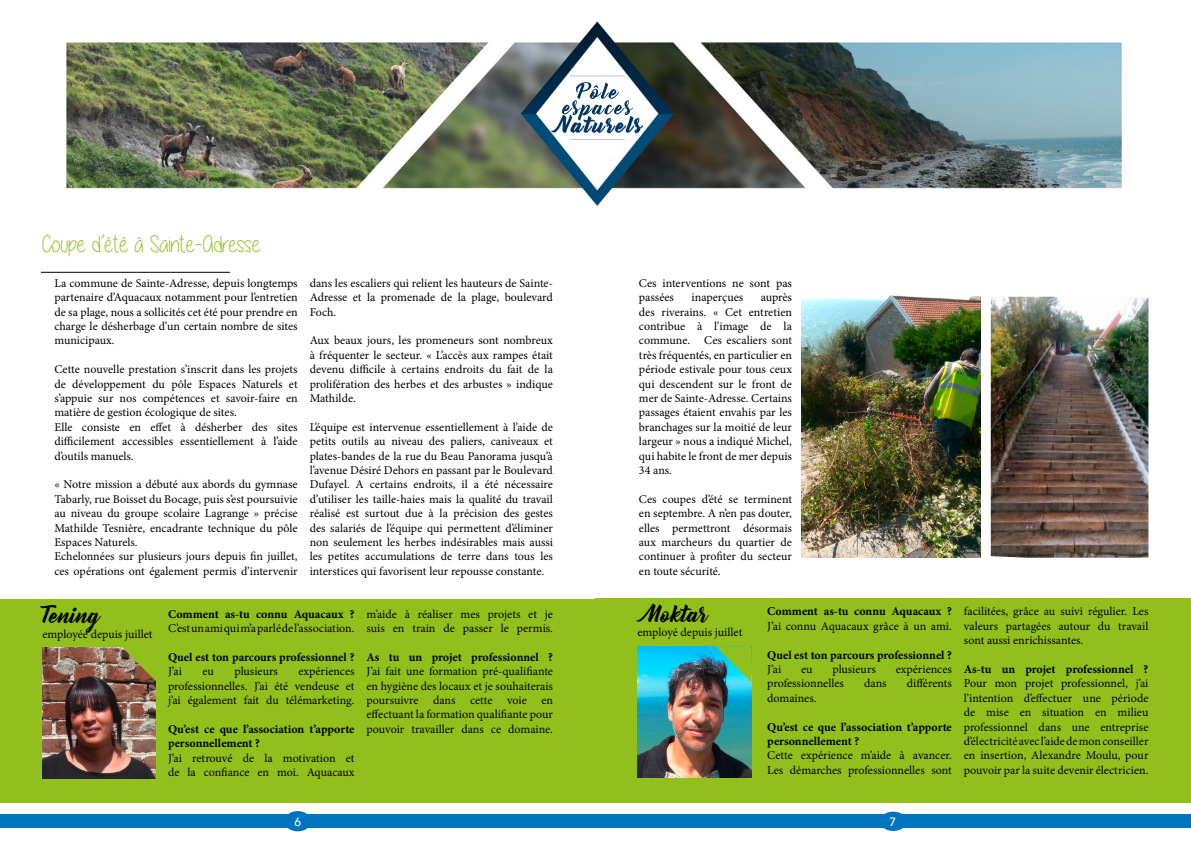
<style>
.page{position:relative;width:1191px;height:842px;background:#fff}
.page>*{position:absolute;margin:0;border:0;box-sizing:border-box;transform-origin:0 0}
.t1{font:24px "Alittlesunshine";color:#91c01d}
.t2{font:21px "Bernadette";color:#000}
.t3{font:12px/14.4px "Minion Pro";color:#000;text-align:justify}
.t4{font:700 12px/14.4px "Minion Pro";color:#000}
.t5{font:500 12px "Avenir";color:#fff}
</style>
<div class="page">
<div style="left:596px;top:814px;width:594px;height:14px;background:#0074bc"></div>
<div style="left:0;top:814px;width:595px;height:14px;background:#0074bc"></div>
<div style="left:284px;top:811px;width:27px;height:20px;background:#0074bc;border-radius:50%"></div>
<div style="left:879px;top:812px;width:27px;height:19px;background:#0074bc;border-radius:50%"></div>
<div style="left:0;top:599px;width:595px;height:203px;background:#91c01d"></div>
<img style="left:43px;top:648px;width:113px;height:131px">
<svg style="left:121px;top:647px;width:35px;height:35px"></svg>
<div style="left:595px;top:599px;width:596px;height:204px;background:#91c01d"></div>
<img style="left:637px;top:646px;width:114px;height:131px">
<svg style="left:715px;top:646px;width:36px;height:36px"></svg>
<img style="left:66px;top:21px;width:1056px;height:185px">
<hr style="left:41px;top:272px;width:189px;height:1px;background:#000">
<img style="left:801px;top:295px;width:179px;height:262px">
<img style="left:990px;top:297px;width:158px;height:261px">
<h1 class="t1" style="left:42px;top:232px;width:220px">Coupe d’été à Sainte-Adresse</h1>
<p class="t3" style="left:54px;top:276px;width:245px">La commune de Sainte-Adresse, depuis longtemps partenaire d’Aquacaux notamment pour l’entretien de sa plage, nous a sollicités cet été pour prendre en charge le désherbage d’un certain nombre de sites municipaux.</p>
<p class="t3" style="left:54px;top:362px;width:245px;text-align:left">Cette nouvelle prestation s’inscrit dans les projets de développement du pôle Espaces Naturels et s’appuie sur nos compétences et savoir-faire en matière de gestion écologique de sites.<br>Elle consiste en effet à désherber des sites difficilement accessibles essentiellement à l’aide d’outils manuels.</p>
<p class="t3" style="left:54px;top:477px;width:245px;text-align:left">« Notre mission a débuté aux abords du gymnase Tabarly, rue Boisset du Bocage, puis s’est poursuivie au niveau du groupe scolaire Lagrange » précise Mathilde Tesnière, encadrante technique du pôle Espaces Naturels.<br>Echelonnées sur plusieurs jours depuis fin juillet, ces opérations ont également permis d’intervenir</p>
<p class="t3" style="left:310px;top:276px;width:245px">dans les escaliers qui relient les hauteurs de Sainte-Adresse et la promenade de la plage, boulevard Foch.</p>
<p class="t3" style="left:310px;top:333px;width:245px">Aux beaux jours, les promeneurs sont nombreux à fréquenter le secteur. « L’accès aux rampes était devenu difficile à certains endroits du fait de la prolifération des herbes et des arbustes » indique Mathilde.</p>
<p class="t3" style="left:310px;top:420px;width:245px">L’équipe est intervenue essentiellement à l’aide de petits outils au niveau des paliers, caniveaux et plates-bandes de la rue du Beau Panorama jusqu’à l’avenue Désiré Dehors en passant par le Boulevard Dufayel. A certains endroits, il a été nécessaire d’utiliser les taille-haies mais la qualité du travail réalisé est surtout due à la précision des gestes des salariés de l’équipe qui permettent d’éliminer non seulement les herbes indésirables mais aussi les petites accumulations de terre dans tous les interstices qui favorisent leur repousse constante.</p>
<p class="t3" style="left:639px;top:276px;width:155px">Ces interventions ne sont pas passées</p>
<p class="t3" style="left:639px;top:290px;width:155px;text-indent:122px">auprès des riverains. « Cet entretien contribue à l’image de la commune. Ces escaliers sont très fréquentés, en particulier en période estivale pour tous ceux qui descendent sur le front de mer de Sainte-Adresse. Certains passages étaient envahis par les branchages sur la moitié de leur largeur » nous a indiqué Michel, qui habite le front de mer depuis 34 ans.</p>
<p class="t3" style="left:639px;top:492px;width:155px">Ces coupes d’été se terminent en septembre. A n’en pas douter, elles permettront désormais aux marcheurs du quartier de continuer à profiter du secteur en toute sécurité.</p>
<p class="t3" style="left:691px;top:290px;width:53px">inaperçues</p>
<h2 class="t2" style="left:42px;top:598px;width:60px">Tening</h2>
<h2 class="t2" style="left:643px;top:598px;width:67px">Moktar</h2>
<p class="t3" style="left:43px;top:627px;width:112px">employée depuis juillet</p>
<p class="t3" style="left:637px;top:625px;width:106px">employé depuis juillet</p>
<p class="t3" style="left:366px;top:606px;width:188px">m’aide à réaliser mes projets et je suis en train de passer le permis.</p>
<p class="t4" style="left:366px;top:649px;width:188px">As tu un projet professionnel ?</p>
<p class="t3" style="left:366px;top:664px;width:188px">J’ai fait une formation pré-qualifiante en hygiène des locaux et je souhaiterais poursuivre dans cette voie en effectuant la formation qualifiante pour pouvoir travailler dans ce domaine.</p>
<p class="t4" style="left:168px;top:606px;width:188px">Comment as-tu connu Aquacaux ?</p>
<p class="t3" style="left:168px;top:621px;width:188px">C’est un ami qui m’a parlé de l’association.</p>
<p class="t4" style="left:168px;top:649px;width:188px">Quel est ton parcours professionnel ?</p>
<p class="t3" style="left:168px;top:664px;width:15px">J’ai</p>
<p class="t3" style="left:202px;top:664px;width:13px">eu</p>
<p class="t3" style="left:234px;top:664px;width:45px">plusieurs</p>
<p class="t3" style="left:168px;top:664px;width:188px;text-indent:130px">expériences professionnelles. J’ai été vendeuse et j’ai également fait du télémarketing.</p>
<p class="t4" style="left:168px;top:721px;width:188px">Qu’est ce que l’association t’apporte personnellement ?</p>
<p class="t3" style="left:168px;top:750px;width:188px">J’ai retrouvé de la motivation et de la confiance en moi. Aquacaux</p>
<p class="t4" style="left:767px;top:604px;width:186px">Comment as-tu connu Aquacaux ?</p>
<p class="t3" style="left:767px;top:619px;width:186px">J’ai connu Aquacaux grâce à un ami.</p>
<p class="t4" style="left:767px;top:647px;width:186px">Quel est ton parcours professionnel ?</p>
<p class="t3" style="left:767px;top:662px;width:15px">J’ai</p>
<p class="t3" style="left:801px;top:662px;width:13px">eu</p>
<p class="t3" style="left:832px;top:662px;width:45px">plusieurs</p>
<p class="t3" style="left:895px;top:662px;width:58px">expériences</p>
<p class="t3" style="left:767px;top:676px;width:78px">professionnelles</p>
<p class="t3" style="left:864px;top:676px;width:24px">dans</p>
<p class="t3" style="left:906px;top:676px;width:47px">différents</p>
<p class="t3" style="left:767px;top:691px;width:51px">domaines.</p>
<p class="t4" style="left:767px;top:719px;width:186px">Qu’est ce que l’association t’apporte personnellement ?</p>
<p class="t3" style="left:767px;top:748px;width:186px">Cette expérience m’aide à avancer.<br>Les démarches professionnelles sont</p>
<p class="t3" style="left:964px;top:604px;width:186px">facilitées, grâce au suivi régulier. Les valeurs partagées autour du travail sont aussi enrichissantes.</p>
<p class="t4" style="left:964px;top:662px;width:186px">As-tu un projet professionnel ?</p>
<p class="t3" style="left:964px;top:676px;width:186px">Pour mon projet professionnel, j’ai l’intention d’effectuer une période de mise en situation en milieu professionnel dans une entreprise d’électricité avec l’aide de mon conseiller en insertion, Alexandre Moulu, pour pouvoir par la suite devenir électricien.</p>
<p class="t5" style="left:295px;top:811px;width:8px">6</p>
<p class="t5" style="left:889px;top:811px;width:8px">7</p>
</div>
